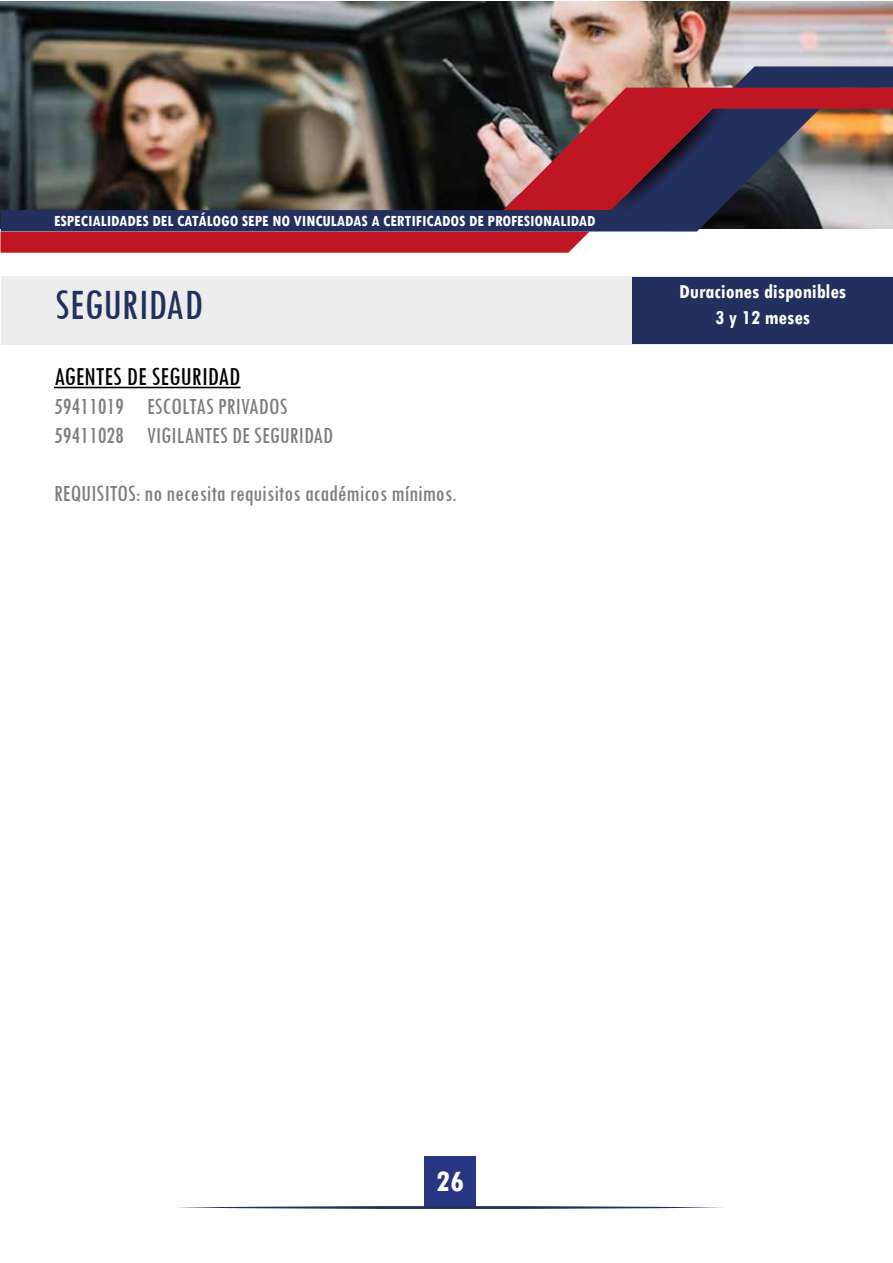
<style>
.page{position:relative;width:893px;height:1263px;background:#fff}
.page>*{position:absolute;margin:0;border:0;box-sizing:border-box;transform-origin:0 0}
.t1{font:condensed 45px "Tw Cen";color:#22305d}
.t2{font:700 condensed 31.5px "Tw Cen";color:#fff}
.t3{font:condensed 27px "Tw Cen";color:#000}
.t4{font:condensed 24px/28.8px "Tw Cen";color:#7d7d7d}
.t5{font:700 condensed 21px/25.2px "Tw Cen";color:#fff;text-align:center}
.t6{font:700 condensed 16.5px "Tw Cen";color:#fff}
</style>
<div class="page">
<div style="left:424px;top:1156px;width:52px;height:52px;background:#283583"></div>
<svg style="left:176px;top:1206px;width:547px;height:3px;background:#6e7795"></svg>
<img style="left:0;top:1px;width:893px;height:228px">
<div style="left:0;top:231px;width:589px;height:22px;background:#be1622"></div>
<img style="left:1px;top:66px;width:892px;height:166px">
<img style="left:616px;top:210px;width:119px;height:7px">
<img style="left:504px;top:88px;width:389px;height:122px">
<div style="left:2px;top:276px;width:891px;height:68px;background:#ededed"></div>
<div style="left:632px;top:277px;width:260px;height:67px;background:#23305e"></div>
<hr style="left:54px;top:387px;width:187px;height:1px;background:#000">
<p class="t6" style="left:54px;top:211px;width:543px">ESPECIALIDADES DEL CATÁLOGO SEPE NO VINCULADAS A CERTIFICADOS DE PROFESIONALIDAD</p>
<h1 class="t1" style="left:55px;top:278px;width:149px">SEGURIDAD</h1>
<p class="t5" style="left:679px;top:278px;width:169px">Duraciones disponibles<br>3 y 12 meses</p>
<p class="t3" style="left:54px;top:361px;width:188px">AGENTES DE SEGURIDAD</p>
<p class="t4" style="left:54px;top:392px;width:281px">59411019 ESCOLTAS PRIVADOS<br>59411028 VIGILANTES DE SEGURIDAD</p>
<p class="t4" style="left:54px;top:478px;width:404px">REQUISITOS: no necesita requisitos académicos mínimos.</p>
<h2 class="t2" style="left:436px;top:1162px;width:29px">26</h2>
</div>
